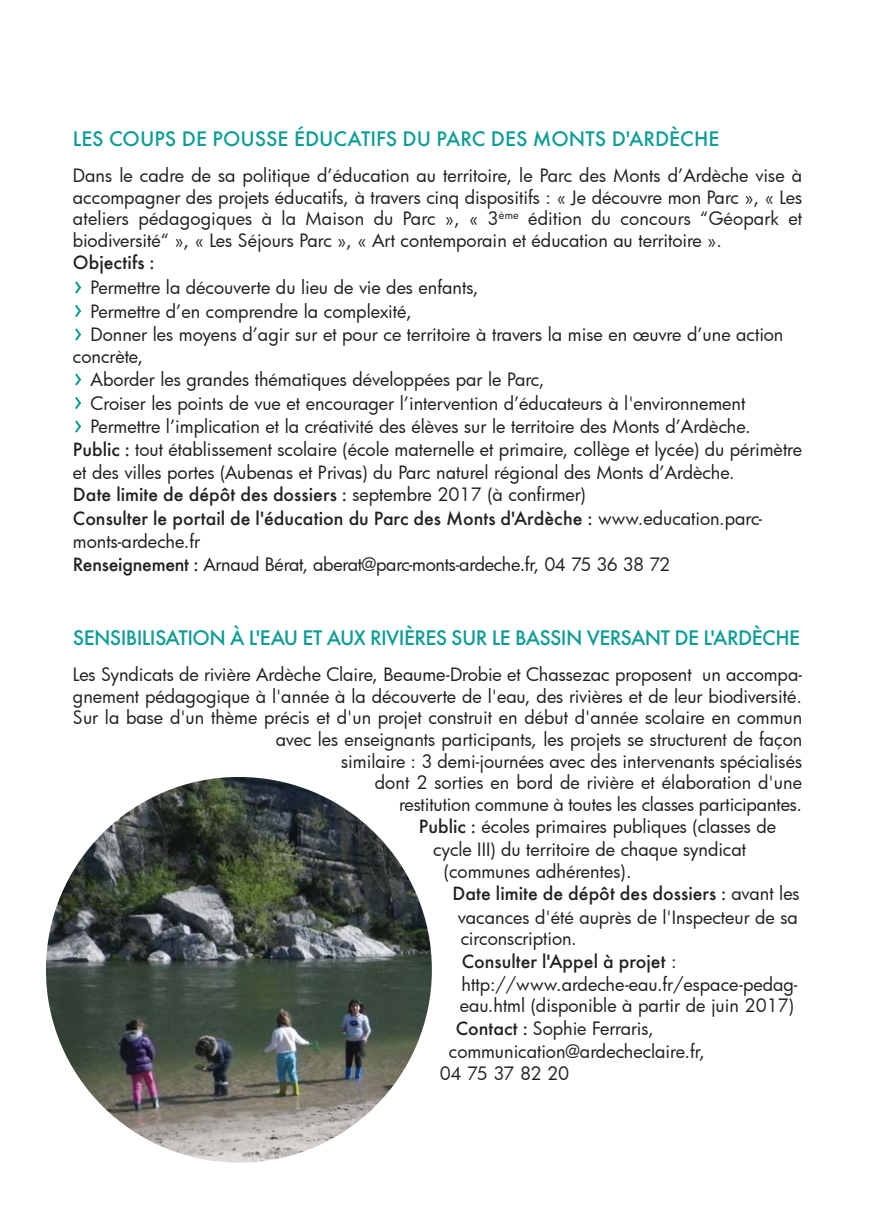
<style>
.page{position:relative;width:874px;height:1225px;background:#fff}
.page>*{position:absolute;margin:0;border:0;box-sizing:border-box;transform-origin:0 0}
.t1{font:500 22px "Futura";letter-spacing:-.025em;color:#0e9d94}
.t2{font:500 22px "Futura";color:#0e9d94}
.t3{font:500 20px/24px "Futura";color:#231f20}
.t4{font:18px/21.6px "Futura";color:#231f20}
.s1{font-weight:500;font-size:20px}
.s2{font-weight:400;font-size:18px}
</style>
<div class="page">
<img style="left:46px;top:777px;width:385px;height:385px;border-radius:50%">
<p class="t2" style="left:73px;top:129px;width:647px">LES COUPS DE POUSSE ÉDUCATIFS DU PARC DES MONTS D'ARDÈCHE</p>
<p class="t4" style="left:73px;top:164px;width:730px;text-align:justify">Dans le cadre de sa politique d’éducation au territoire, le Parc des Monts d’Ardèche vise à accompagner des projets éducatifs, à travers cinq dispositifs : « Je découvre mon Parc », « Les ateliers pédagogiques à la Maison du Parc », « 3<sup>ème</sup> édition du concours “Géopark et biodiversité“ », « Les Séjours Parc », « Art contemporain et éducation au territoire ».</p>
<p class="t3" style="left:73px;top:252px;width:83px">Objectifs :</p>
<p class="t4" style="left:91px;top:276px;width:694px;line-height:23.4px">Permettre la découverte du lieu de vie des enfants,<br>Permettre d’en comprendre la complexité,<br>Donner les moyens d’agir sur et pour ce territoire à travers la mise en œuvre d’une action</p>
<p class="t4" style="left:73px;top:345px;width:72px">concrète,</p>
<p class="t4" style="left:91px;top:368px;width:455px">Aborder les grandes thématiques développées par le Parc,</p>
<p class="t4" style="left:91px;top:392px;width:656px">Croiser les points de vue et encourager l’intervention d’éducateurs à l'environnement</p>
<p class="t4" style="left:91px;top:415px;width:661px">Permettre l’implication et la créativité des élèves sur le territoire des Monts d’Ardèche.</p>
<p class="t4" style="left:73px;top:438px;width:730px"><span class="s1">Public :</span> tout établissement scolaire (école maternelle et primaire, collège et lycée) du périmètre</p>
<p class="t4" style="left:73px;top:461px;width:663px">et des villes portes (Aubenas et Privas) du Parc naturel régional des Monts d’Ardèche.</p>
<p class="t3" style="left:73px;top:483px;width:690px">Date limite de dépôt des dossiers : <span class="s2">septembre 2017 (à confirmer)<br></span>Consulter le portail de l'éducation du Parc des Monts d'Ardèche : <span class="s2">www.education.parc-</span></p>
<p class="t4" style="left:73px;top:530px;width:598px;line-height:22.6px">monts-ardeche.fr<br><span class="s1">Renseignement :</span> Arnaud Bérat, aberat@parc-monts-ardeche.fr, 04 75 36 38 72</p>
<p class="t1" style="left:73px;top:628px;width:728px">SENSIBILISATION À L'EAU ET AUX RIVIÈRES SUR LE BASSIN VERSANT DE L'ARDÈCHE</p>
<p class="t4" style="left:73px;top:663px;width:730px">Les Syndicats de rivière Ardèche Claire, Beaume-Drobie et Chassezac proposent un accompa-</p>
<p class="t4" style="left:73px;top:685px;width:730px">gnement pédagogique à l'année à la découverte de l'eau, des rivières et de leur biodiversité.</p>
<p class="t4" style="left:73px;top:706px;width:730px">Sur la base d'un thème précis et d'un projet construit en début d'année scolaire en commun</p>
<p class="t4" style="left:275px;top:728px;width:528px">avec les enseignants participants, les projets se structurent de façon</p>
<p class="t4" style="left:341px;top:749px;width:462px">similaire : 3 demi-journées avec des intervenants spécialisés</p>
<p class="t4" style="left:374px;top:771px;width:428px">dont 2 sorties en bord de rivière et élaboration d'une</p>
<p class="t4" style="left:399px;top:793px;width:404px">restitution commune à toutes les classes participantes.</p>
<p class="t4" style="left:418px;top:815px;width:359px"><span class="s1">Public :</span> écoles primaires publiques (classes de</p>
<p class="t4" style="left:433px;top:838px;width:314px">cycle III) du territoire de chaque syndicat</p>
<p class="t4" style="left:443px;top:860px;width:189px">(communes adhérentes).</p>
<p class="t3" style="left:452px;top:883px;width:348px">Date limite de dépôt des dossiers : <span class="s2">avant les</span></p>
<p class="t4" style="left:457px;top:905px;width:341px">vacances d'été auprès de l'Inspecteur de sa circonscription.</p>
<p class="t3" style="left:461px;top:950px;width:216px">Consulter l'Appel à projet <span class="s2">:</span></p>
<p class="t4" style="left:461px;top:973px;width:337px">http://www.ardeche-eau.fr/espace-pedag-</p>
<p class="t4" style="left:459px;top:994px;width:336px">eau.html (disponible à partir de juin 2017)</p>
<p class="t4" style="left:455px;top:1017px;width:199px"><span class="s1">Contact :</span> Sophie Ferraris,</p>
<p class="t4" style="left:448px;top:1040px;width:258px">communication@ardecheclaire.fr,</p>
<p class="t4" style="left:439px;top:1061px;width:131px">04 75 37 82 20</p>
</div>
